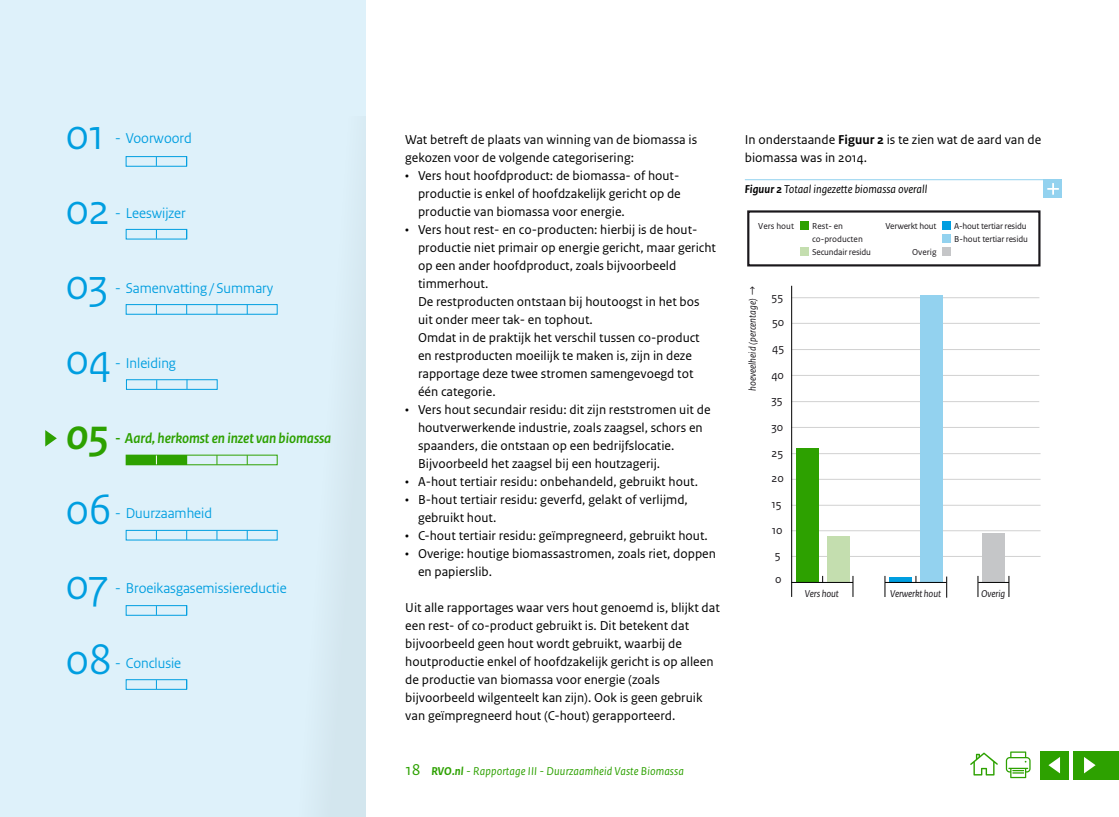
<style>
.page{position:relative;width:1119px;height:817px;background:#fff}
.page>*{position:absolute;margin:0;border:0;box-sizing:border-box;transform-origin:0 0}
.t1{font:45px/75px "Rijksoverheid Sans Heading";color:#009ee0}
.t2{font:italic 700 45px "Rijksoverheid Sans Heading";color:#2da100}
.t3{font:15px "Rijksoverheid Sans Heading";color:#009ee0}
.t4{font:italic 700 15px "Rijksoverheid Sans Heading";color:#2da100}
.t5{font:13.5px/18px "Rijksoverheid Sans Text";color:#000}
.t6{font:12.15px/26.1px "Rijksoverheid Sans Text";color:#1a171b}
.t7{font:italic 12px "Rijksoverheid Sans Text";letter-spacing:.01em;color:#2da100}
.t8{font:italic 12px "Rijksoverheid Sans Text";color:#000}
.t9{font:italic 10.35px "Rijksoverheid Sans Text";letter-spacing:-.015em;color:#1a171b}
.t10{font:9.15px/12.9px "Rijksoverheid Sans Text";letter-spacing:-.02em;color:#1a171b}
.t11{font:9.15px "Rijksoverheid Sans Text";color:#1a171b}
.s1{font-style:normal;font-size:16.5px}
.s2{font-weight:700}
</style>
<div class="page">
<div style="left:0;top:0;width:366px;height:816px;background:#def1fa"></div>
<hr style="left:744px;top:179px;width:317px;height:1px;background:#93d2ef">
<div style="left:1043px;top:180px;width:18px;height:18px;background:#93d2ef"></div>
<svg style="left:1047px;top:183px;width:11px;height:12px"></svg>
<div style="left:1073px;top:750px;width:45px;height:29px;background:#2da100"></div>
<div style="left:1039px;top:750px;width:29px;height:29px;background:#2da100"></div>
<svg style="left:1084px;top:757px;width:11px;height:16px"></svg>
<svg style="left:1048px;top:757px;width:11px;height:16px"></svg>
<svg style="left:970px;top:752px;width:27px;height:23px"></svg>
<svg style="left:1005px;top:751px;width:25px;height:27px"></svg>
<hr style="left:791px;top:401px;width:248px;height:1px;background:#d1d1d1">
<hr style="left:791px;top:375px;width:248px;height:1px;background:#d1d1d1">
<hr style="left:792px;top:349px;width:247px;height:1px;background:#d1d1d1">
<hr style="left:792px;top:323px;width:247px;height:1px;background:#d1d1d1">
<hr style="left:791px;top:297px;width:248px;height:1px;background:#d1d1d1">
<hr style="left:791px;top:556px;width:249px;height:1px;background:#d1d1d1">
<hr style="left:791px;top:530px;width:249px;height:1px;background:#d1d1d1">
<hr style="left:791px;top:505px;width:249px;height:1px;background:#d1d1d1">
<hr style="left:791px;top:479px;width:249px;height:1px;background:#d1d1d1">
<hr style="left:791px;top:453px;width:249px;height:1px;background:#d1d1d1">
<hr style="left:791px;top:427px;width:248px;height:1px;background:#d1d1d1">
<div style="left:747px;top:210px;width:293px;height:56px;border:2px solid #1a171b"></div>
<div style="left:942px;top:222px;width:8px;height:8px;background:#009ee0"></div>
<div style="left:942px;top:234px;width:8px;height:9px;background:#93d2ef"></div>
<div style="left:800px;top:222px;width:8px;height:8px;background:#2da100"></div>
<div style="left:942px;top:248px;width:8px;height:8px;background:#c5c6c8"></div>
<div style="left:800px;top:248px;width:8px;height:8px;background:#c4deaf"></div>
<svg style="left:852px;top:575px;width:1px;height:22px"></svg>
<svg style="left:884px;top:575px;width:1px;height:22px"></svg>
<svg style="left:946px;top:576px;width:1px;height:21px"></svg>
<svg style="left:977px;top:575px;width:1px;height:22px"></svg>
<svg style="left:1008px;top:575px;width:1px;height:22px"></svg>
<hr style="left:791px;top:286px;width:1px;height:310px;background:#000">
<div style="left:920px;top:295px;width:22px;height:287px;background:#93d2ef"></div>
<div style="left:889px;top:576px;width:22px;height:6px;background:#009ee0"></div>
<div style="left:826px;top:536px;width:23px;height:46px;background:#c4deaf"></div>
<div style="left:982px;top:533px;width:22px;height:49px;background:#c5c6c8"></div>
<div style="left:796px;top:448px;width:22px;height:134px;background:#2da100"></div>
<hr style="left:884px;top:582px;width:62px;height:1px;background:#000">
<hr style="left:978px;top:582px;width:30px;height:1px;background:#000">
<hr style="left:791px;top:582px;width:61px;height:1px;background:#000">
<svg style="left:45px;top:430px;width:12px;height:16px"></svg>
<div style="left:126px;top:530px;width:151px;height:10px;border:1px solid #009ee0"></div>
<div style="left:126px;top:605px;width:61px;height:10px;border:1px solid #009ee0"></div>
<div style="left:126px;top:455px;width:60px;height:9px;background:#2da100"></div>
<div style="left:126px;top:454px;width:151px;height:11px;border:1px solid #2da100"></div>
<div style="left:126px;top:229px;width:61px;height:10px;border:1px solid #009ee0"></div>
<div style="left:126px;top:304px;width:151px;height:10px;border:1px solid #009ee0"></div>
<div style="left:126px;top:679px;width:61px;height:10px;border:1px solid #009ee0"></div>
<div style="left:126px;top:379px;width:91px;height:10px;border:1px solid #009ee0"></div>
<div style="left:126px;top:156px;width:61px;height:11px;border:1px solid #009ee0"></div>
<h1 class="t1" style="left:66px;top:97px;width:47px">01<br>02<br>03<br>04</h1>
<p class="t3" style="left:115px;top:129px;width:78px">- Voorwoord</p>
<p class="t3" style="left:115px;top:204px;width:72px">- Leeswijzer</p>
<p class="t3" style="left:115px;top:279px;width:160px">- Samenvatting / Summary</p>
<p class="t3" style="left:115px;top:354px;width:62px">- Inleiding</p>
<h1 class="t2" style="left:66px;top:409px;width:44px">05</h1>
<h1 class="t1" style="left:66px;top:472px;width:48px;text-align:justify">06<br>07<br>08</h1>
<p class="t4" style="left:115px;top:430px;width:218px">- Aard, herkomst en inzet van biomassa</p>
<p class="t3" style="left:115px;top:504px;width:98px">- Duurzaamheid</p>
<p class="t3" style="left:115px;top:579px;width:173px">- Broeikasgasemissiereductie</p>
<p class="t3" style="left:115px;top:654px;width:67px">- Conclusie</p>
<p class="t5" style="left:405px;top:131px;width:293px">Wat betreft de plaats van winning van de biomassa is gekozen voor de volgende categorisering:</p>
<p class="t5" style="left:418px;top:167px;width:264px;text-align:justify;text-indent:-13px">• Vers hout hoofdproduct: de biomassa- of hout&shy;productie is enkel of hoofdzakelijk gericht op de productie van biomassa voor energie.</p>
<p class="t5" style="left:418px;top:221px;width:299px;text-indent:-13px">• Vers hout rest- en co-producten: hierbij is de hout&shy;productie niet primair op energie gericht, maar gericht op een ander hoofdproduct, zoals bijvoorbeeld timmerhout.<br>De restproducten ontstaan bij houtoogst in het bos uit onder meer tak- en tophout.<br>Omdat in de praktijk het verschil tussen co-product en restproducten moeilijk te maken is, zijn in deze rapportage deze twee stromen samengevoegd tot één categorie.</p>
<p class="t5" style="left:418px;top:401px;width:294px;text-indent:-13px">• Vers hout secundair residu: dit zijn reststromen uit de houtverwerkende industrie, zoals zaagsel, schors en spaanders, die ontstaan op een bedrijfslocatie.<br>Bijvoorbeeld het zaagsel bij een houtzagerij.</p>
<p class="t5" style="left:405px;top:473px;width:294px">• A-hout tertiair residu: onbehandeld, gebruikt hout.</p>
<p class="t5" style="left:418px;top:491px;width:271px;text-indent:-13px">• B-hout tertiair residu: geverfd, gelakt of verlijmd, gebruikt hout.</p>
<p class="t5" style="left:405px;top:527px;width:304px">• C-hout tertiair residu: geïmpregneerd, gebruikt hout.</p>
<p class="t5" style="left:418px;top:545px;width:299px;text-indent:-13px">• Overige: houtige biomassastromen, zoals riet, doppen en papierslib.</p>
<p class="t5" style="left:405px;top:599px;width:316px">Uit alle rapportages waar vers hout genoemd is, blijkt dat een rest- of co-product gebruikt is. Dit betekent dat bijvoorbeeld geen hout wordt gebruikt, waarbij de houtproductie enkel of hoofdzakelijk gericht is op alleen de productie van biomassa voor energie (zoals bijvoorbeeld wilgenteelt kan zijn). Ook is geen gebruik van geïmpregneerd hout (C-hout) gerapporteerd.</p>
<p class="t7" style="left:405px;top:763px;width:280px"><span class="s1">18</span> <span class="s2">RVO.nl</span> - Rapportage III - Duurzaamheid Vaste Biomassa</p>
<p class="t5" style="left:744px;top:131px;width:298px">In onderstaande <span class="s2">Figuur 2</span> is te zien wat de aard van de biomassa was in 2014.</p>
<p class="t8" style="left:744px;top:183px;width:184px"><span class="s2">Figuur 2</span> Totaal ingezette biomassa overall</p>
<p class="t11" style="left:758px;top:220px;width:37px">Vers hout</p>
<p class="t10" style="left:885px;top:219px;width:53px">Verwerkt hout</p>
<p class="t10" style="left:954px;top:219px;width:75px">A-hout tertiar residu<br>B-hout tertiar residu</p>
<p class="t10" style="left:812px;top:219px;width:32px">Rest- en</p>
<p class="t10" style="left:812px;top:246px;width:60px">Secundair residu</p>
<p class="t10" style="left:912px;top:246px;width:26px">Overig</p>
<p class="t11" style="left:812px;top:233px;width:52px">co-producten</p>
<p class="t9" style="left:746px;top:391px;width:106px;rotate:-90deg">hoeveelheid (percentage) →</p>
<p class="t6" style="left:771px;top:284px;width:13px">55</p>
<p class="t6" style="left:772px;top:309px;width:14px">50</p>
<p class="t6" style="left:772px;top:335px;width:14px">45</p>
<p class="t6" style="left:771px;top:361px;width:14px">40</p>
<p class="t6" style="left:771px;top:387px;width:13px">35</p>
<p class="t6" style="left:771px;top:413px;width:13px">30</p>
<p class="t6" style="left:771px;top:439px;width:13px">25</p>
<p class="t6" style="left:771px;top:465px;width:14px">20<br>15</p>
<p class="t6" style="left:771px;top:516px;width:12px">10</p>
<p class="t6" style="left:774px;top:542px;width:7px">5</p>
<p class="t6" style="left:775px;top:566px;width:8px">0</p>
<p class="t9" style="left:804px;top:587px;width:35px">Vers hout</p>
<p class="t9" style="left:890px;top:587px;width:52px">Verwerkt hout</p>
<p class="t9" style="left:981px;top:587px;width:25px">Overig</p>
</div>
